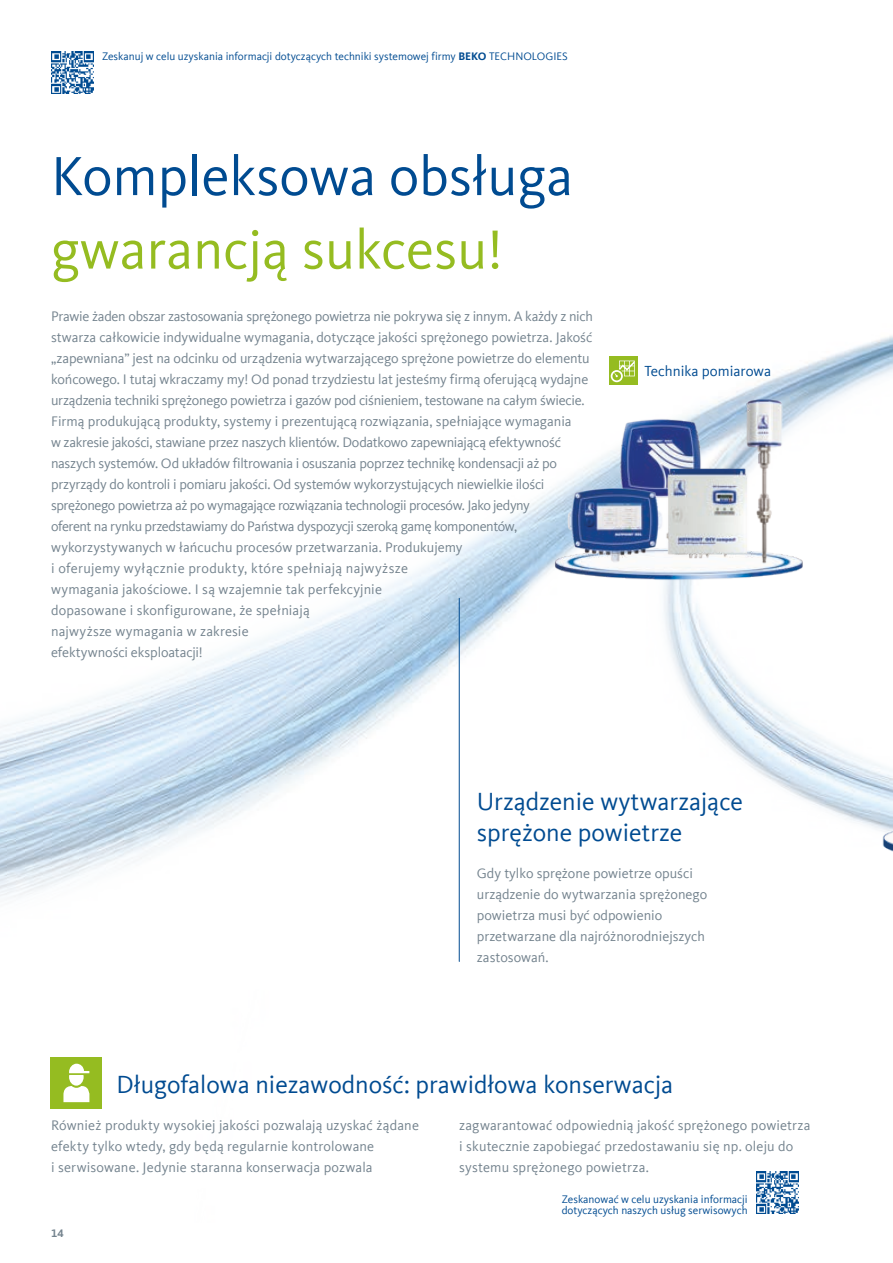
<style>
.page{position:relative;width:893px;height:1263px;background:#fff}
.page>*{position:absolute;margin:0;border:0;box-sizing:border-box;transform-origin:0 0}
.t1{font:57px "Kievit Offc Pro";color:#004b91}
.t2{font:57px "Kievit Offc Pro";color:#95bc21}
.t3{font:25.5px/31.5px "Kievit Offc Pro";color:#004b91}
.t4{font:15px "Kievit Offc Pro";color:#004b91}
.t5{font:14.25px/21px "Kievit Offc Pro";letter-spacing:-.005em;color:#74838e}
.t6{font:11.25px/10.5px "Kievit Offc Pro";color:#004b91}
.t7{font:700 11.25px "Kievit Offc Pro";color:#74838e}
.s1{font-weight:700}
</style>
<div class="page">
<img style="left:0;top:337px;width:893px;height:772px">
<img style="left:889px;top:335px;width:4px;height:4px">
<img style="left:871px;top:807px;width:22px;height:64px">
<img style="left:549px;top:543px;width:261px;height:40px">
<img style="left:610px;top:416px;width:96px;height:65px">
<img style="left:561px;top:481px;width:104px;height:82px">
<img style="left:743px;top:396px;width:42px;height:169px">
<img style="left:663px;top:463px;width:89px;height:97px">
<hr style="left:459px;top:598px;width:1px;height:363px;background:#004b91">
<div style="left:51px;top:1057px;width:51px;height:51px;background:#95bc21"></div>
<svg style="left:63px;top:1064px;width:26px;height:38px"></svg>
<img style="left:51px;top:51px;width:43px;height:43px">
<img style="left:756px;top:1171px;width:43px;height:43px">
<div style="left:609px;top:356px;width:28px;height:28px;background:#95bc21"></div>
<svg style="left:611px;top:361px;width:24px;height:21px"></svg>
<p class="t6" style="left:102px;top:50px;width:467px">Zeskanuj w celu uzyskania informacji dotyczących techniki systemowej firmy <span class="s1">BEKO</span> TECHNOLOGIES</p>
<h1 class="t1" style="left:51px;top:142px;width:524px">Kompleksowa obsługa</h1>
<h1 class="t2" style="left:51px;top:215px;width:453px">gwarancją sukcesu!</h1>
<p class="t5" style="left:51px;top:306px;width:543px">Prawie żaden obszar zastosowania sprężonego powietrza nie pokrywa się z innym. A każdy z nich stwarza całkowicie indywidualne wymagania, dotyczące jakości sprężonego powietrza. Jakość „zapewniana” jest na odcinku od urządzenia wytwarzającego sprężone powietrze do elementu końcowego. I tutaj wkraczamy my! Od ponad trzydziestu lat jesteśmy firmą oferującą wydajne urządzenia techniki sprężonego powietrza i gazów pod ciśnieniem, testowane na całym świecie.<br>Firmą produkującą produkty, systemy i prezentującą rozwiązania, spełniające wymagania<br>w zakresie jakości, stawiane przez naszych klientów. Dodatkowo zapewniającą efektywność naszych systemów. Od układów filtrowania i osuszania poprzez technikę kondensacji aż po przyrządy do kontroli i pomiaru jakości. Od systemów wykorzystujących niewielkie ilości sprężonego powietrza aż po wymagające rozwiązania technologii procesów. Jako jedyny<br>oferent na rynku przedstawiamy do Państwa dyspozycji szeroką gamę komponentów, wykorzystywanych w łańcuchu procesów przetwarzania. Produkujemy<br>i oferujemy wyłącznie produkty, które spełniają najwyższe<br>wymagania jakościowe. I są wzajemnie tak perfekcyjnie<br>dopasowane i skonfigurowane, że spełniają<br>najwyższe wymagania w zakresie<br>efektywności eksploatacji!</p>
<p class="t4" style="left:644px;top:362px;width:128px">Technika pomiarowa</p>
<h2 class="t3" style="left:477px;top:785px;width:268px">Urządzenie wytwarzające sprężone powietrze</h2>
<p class="t5" style="left:477px;top:862px;width:232px">Gdy tylko sprężone powietrze opuści urządzenie do wytwarzania sprężonego powietrza musi być odpowienio przetwarzane dla najróżnorodniejszych zastosowań.</p>
<h2 class="t3" style="left:117px;top:1068px;width:558px">Długofalowa niezawodność: prawidłowa konserwacja</h2>
<p class="t5" style="left:51px;top:1114px;width:369px">Również produkty wysokiej jakości pozwalają uzyskać żądane efekty tylko wtedy, gdy będą regularnie kontrolowane<br>i serwisowane. Jedynie staranna konserwacja pozwala</p>
<p class="t5" style="left:459px;top:1114px;width:353px">zagwarantować odpowiednią jakość sprężonego powietrza i skutecznie zapobiegać przedostawaniu się np. oleju do systemu sprężonego powietrza.</p>
<p class="t7" style="left:51px;top:1227px;width:14px">14</p>
<p class="t6" style="left:562px;top:1194px;width:187px">Zeskanować w celu uzyskania informacji dotyczących naszych usług serwisowych</p>
</div>
